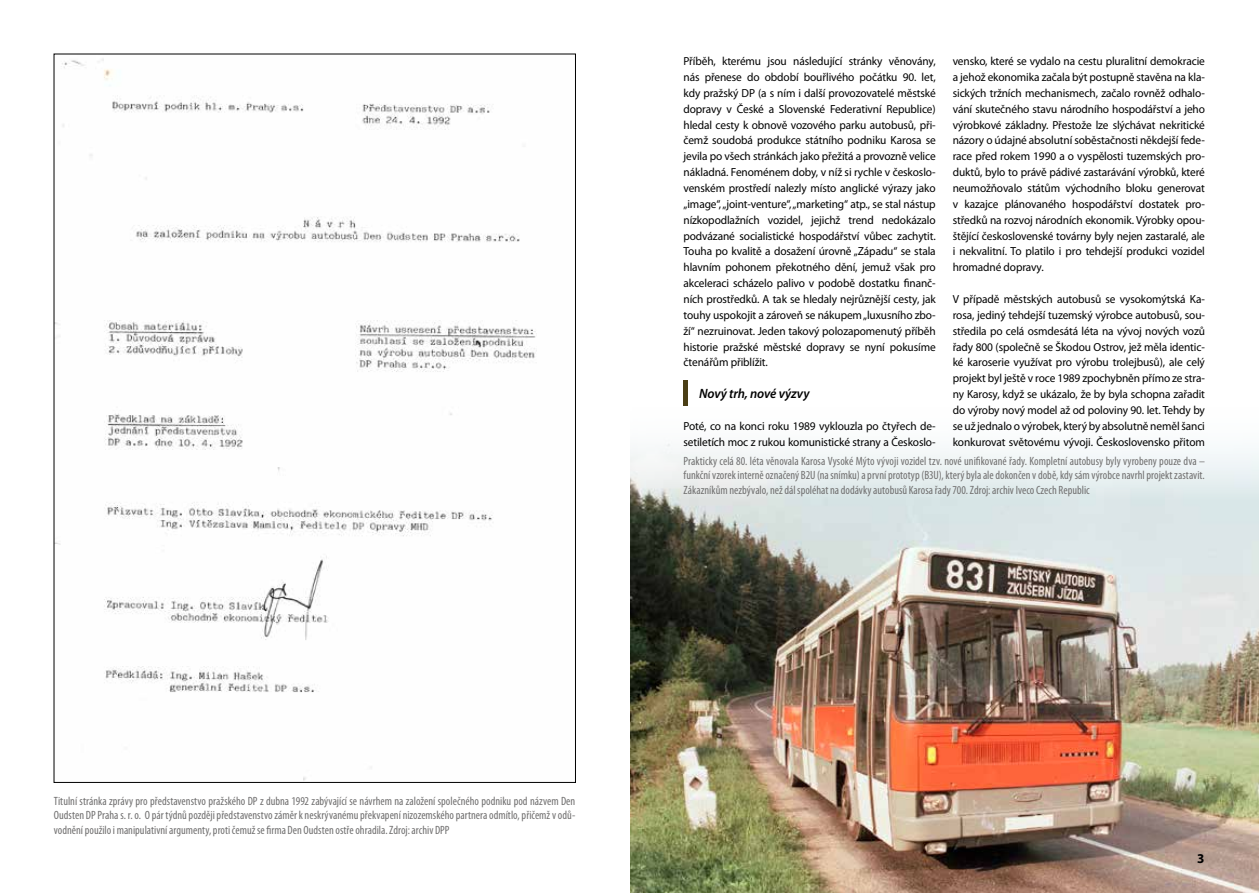
<style>
.page{position:relative;width:1259px;height:893px;background:#fff}
.page>*{position:absolute;margin:0;border:0;box-sizing:border-box;transform-origin:0 0}
.t1{font:italic 600 13.5px "Myriad Pro";letter-spacing:-.01em;color:#000}
.t2{font:700 13.5px "Myriad Pro";color:#000}
.t3{font:condensed 12px/14.4px "Myriad Pro";color:#706f6f;text-align:justify}
.t4{font:11.7px/15.9px "Myriad Pro";letter-spacing:-.01em;color:#000;text-align:justify}
</style>
<div class="page">
<img style="left:630px;top:443px;width:629px;height:450px">
<div style="left:683px;top:381px;width:5px;height:25px;background:#4a3e15"></div>
<img style="left:56px;top:59px;width:481px;height:722px">
<p class="t4" style="left:683px;top:53px;width:254px">Příběh, kterému jsou následující stránky věnovány, nás přenese do období bouřlivého počátku 90. let, kdy pražský DP (a s ním i další provozovatelé městské dopravy v České a Slovenské Federativní Republice) hledal cesty k obnově vozového parku autobusů, při&shy;čemž soudobá produkce státního podniku Karosa se jevila po všech stránkách jako přežitá a provozně velice nákladná. Fenoménem doby, v níž si rychle v českoslo&shy;venském prostředí nalezly místo anglické výrazy jako „image“, „joint-venture“, „marketing“ atp., se stal nástup nízkopodlažních vozidel, jejichž trend nedokázalo podvázané socialistické hospodářství vůbec zachytit.<br>Touha po kvalitě a dosažení úrovně „Západu“ se stala hlavním pohonem překotného dění, jemuž však pro akceleraci scházelo palivo v podobě dostatku finanč&shy;ních prostředků. A tak se hledaly nejrůznější cesty, jak touhy uspokojit a zároveň se nákupem „luxusního zbo&shy;ží“ nezruinovat. Jeden takový polozapomenutý příběh historie pražské městské dopravy se nyní pokusíme čtenářům přiblížit.</p>
<p class="t1" style="left:699px;top:385px;width:112px">Nový trh, nové výzvy</p>
<p class="t4" style="left:683px;top:418px;width:254px">Poté, co na konci roku 1989 vyklouzla po čtyřech de&shy;setiletích moc z rukou komunistické strany a Českoslo-</p>
<p class="t4" style="left:952px;top:53px;width:254px">vensko, které se vydalo na cestu pluralitní demokracie a jehož ekonomika začala být postupně stavěna na kla&shy;sických tržních mechanismech, začalo rovněž odhalo&shy;vání skutečného stavu národního hospodářství a jeho výrobkové základny. Přestože lze slýchávat nekritické názory o údajné absolutní soběstačnosti někdejší fede&shy;race před rokem 1990 a o vyspělosti tuzemských pro&shy;duktů, bylo to právě pádivé zastarávání výrobků, které neumožňovalo státům východního bloku generovat v kazajce plánovaného hospodářství dostatek pro&shy;středků na rozvoj národních ekonomik. Výrobky opou&shy;štějící československé továrny byly nejen zastaralé, ale i nekvalitní. To platilo i pro tehdejší produkci vozidel hromadné dopravy.</p>
<p class="t4" style="left:952px;top:291px;width:254px">V případě městských autobusů se vysokomýtská Ka&shy;rosa, jediný tehdejší tuzemský výrobce autobusů, sou&shy;středila po celá osmdesátá léta na vývoj nových vozů řady 800 (společně se Škodou Ostrov, jež měla identic&shy;ké karoserie využívat pro výrobu trolejbusů), ale celý projekt byl ještě v roce 1989 zpochybněn přímo ze stra&shy;ny Karosy, když se ukázalo, že by byla schopna zařadit do výroby nový model až od poloviny 90. let. Tehdy by se už jednalo o výrobek, který by absolutně neměl šanci konkurovat světovému vývoji. Československo přitom</p>
<p class="t3" style="left:683px;top:454px;width:523px">Prakticky celá 80. léta věnovala Karosa Vysoké Mýto vývoji vozidel tzv. nové unifikované řady. Kompletní autobusy byly vyrobeny pouze dva – funkční vzorek interně označený B2U (na snímku) a první prototyp (B3U), který byla ale dokončen v době, kdy sám výrobce navrhl projekt zastavit.<br>Zákazníkům nezbývalo, než dál spoléhat na dodávky autobusů Karosa řady 700. Zdroj: archiv Iveco Czech Republic</p>
<p class="t3" style="left:54px;top:794px;width:523px">Titulní stránka zprávy pro představenstvo pražského DP z dubna 1992 zabývající se návrhem na založení společného podniku pod názvem Den Oudsten DP Praha s. r. o. O pár týdnů později představenstvo záměr k neskrývanému překvapení nizozemského partnera odmítlo, přičemž v odů&shy;vodnění použilo i manipulativní argumenty, proti čemuž se firma Den Oudsten ostře ohradila. Zdroj: archiv DPP</p>
<p class="t2" style="left:1197px;top:849px;width:9px">3</p>
</div>
